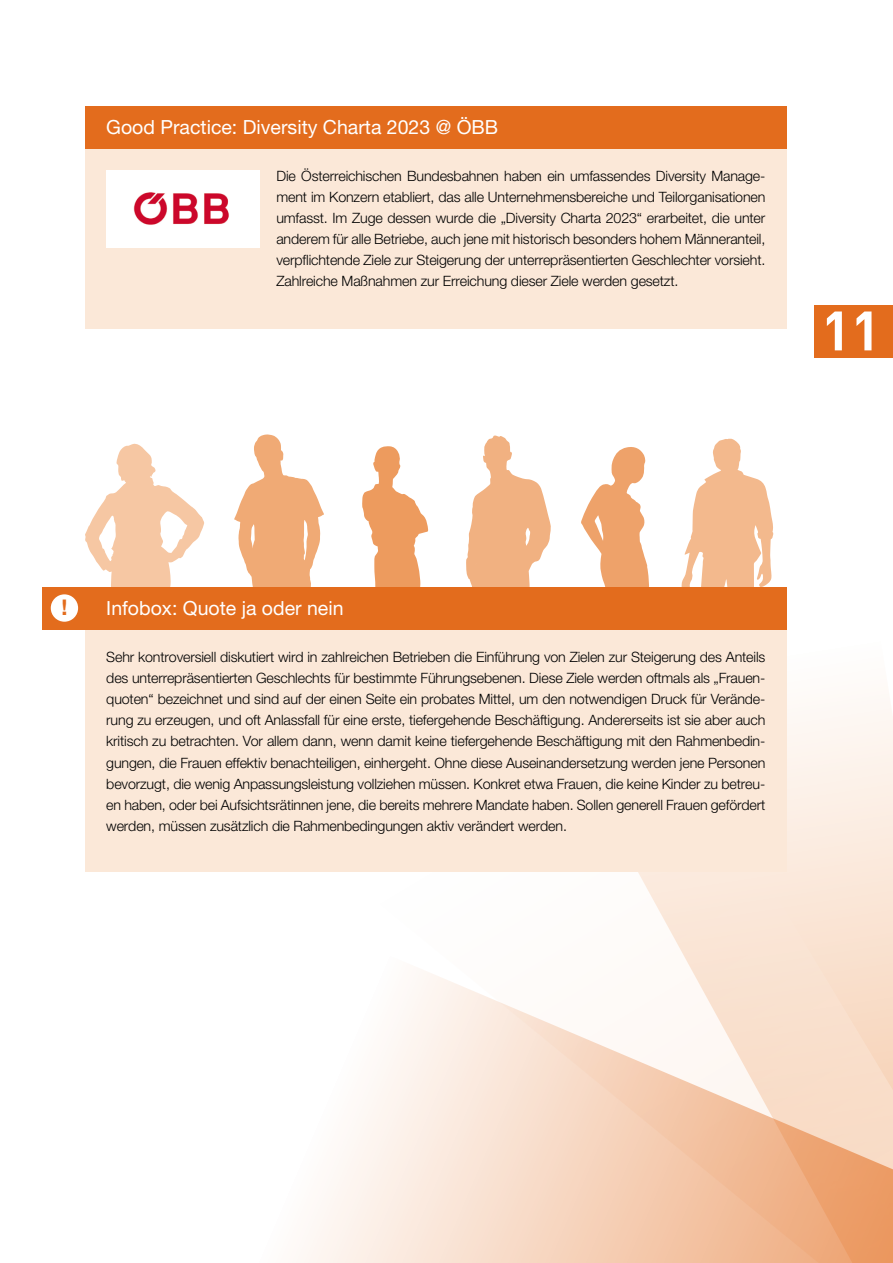
<style>
.page{position:relative;width:893px;height:1263px;background:#fff}
.page>*{position:absolute;margin:0;border:0;box-sizing:border-box;transform-origin:0 0}
.t1{font:700 54.6px "DIN";color:#fff}
.t2{font:700 21.6px "Helvetica Neue LT Std";color:#e36c1d}
.t3{font:19.5px "Helvetica Neue LT Std";color:#fff}
.t4{font:300 14.25px/21px "Helvetica Neue";letter-spacing:-.01em;color:#000;text-align:justify}
</style>
<div class="page">
<div style="left:787px;top:701px;width:106px;height:26px;background:#fdf8f4"></div>
<svg style="left:638px;top:727px;width:255px;height:228px;background:#fbebdf"></svg>
<svg style="left:300px;top:955px;width:593px;height:308px"></svg>
<div style="left:814px;top:306px;width:79px;height:52px;background:#e36c1d"></div>
<svg style="left:681px;top:439px;width:92px;height:148px"></svg>
<svg style="left:85px;top:443px;width:119px;height:144px"></svg>
<svg style="left:362px;top:446px;width:66px;height:141px"></svg>
<svg style="left:581px;top:447px;width:68px;height:140px"></svg>
<svg style="left:466px;top:435px;width:85px;height:152px"></svg>
<svg style="left:234px;top:434px;width:90px;height:153px"></svg>
<div style="left:85px;top:149px;width:702px;height:179px;background:#fbe8d8"></div>
<div style="left:85px;top:630px;width:702px;height:242px;background:#fbe8d8"></div>
<div style="left:85px;top:106px;width:702px;height:43px;background:#e36c1d"></div>
<div style="left:85px;top:587px;width:702px;height:43px;background:#e36c1d"></div>
<img style="left:106px;top:170px;width:153px;height:77px">
<div style="left:42px;top:587px;width:47px;height:43px;background:#e36c1d"></div>
<div style="left:52px;top:595px;width:25px;height:26px;background:#fff;border-radius:50%"></div>
<div style="left:51px;top:594px;width:27px;height:28px;border:2px solid #fff;border-radius:50%"></div>
<h3 class="t3" style="left:106px;top:115px;width:393px">Good Practice: Diversity Charta 2023 @ ÖBB</h3>
<p class="t4" style="left:276px;top:166px;width:491px">Die Österreichischen Bundesbahnen haben ein umfassendes Diversity Manage&shy;ment im Konzern etabliert, das alle Unternehmensbereiche und Teilorganisationen umfasst. Im Zuge dessen wurde die „Diversity Charta 2023“ erarbeitet, die unter anderem für alle Betriebe, auch jene mit historisch besonders hohem Männeranteil, verpflichtende Ziele zur Steigerung der unterrepräsentierten Geschlechter vorsieht.<br>Zahlreiche Maßnahmen zur Erreichung dieser Ziele werden gesetzt.</p>
<h1 class="t1" style="left:821px;top:295px;width:61px">11</h1>
<h2 class="t2" style="left:61px;top:594px;width:8px">!</h2>
<h3 class="t3" style="left:106px;top:596px;width:239px">Infobox: Quote ja oder nein</h3>
<p class="t4" style="left:106px;top:646px;width:661px">Sehr kontroversiell diskutiert wird in zahlreichen Betrieben die Einführung von Zielen zur Steigerung des Anteils des unterrepräsentierten Geschlechts für bestimmte Führungsebenen. Diese Ziele werden oftmals als „Frauen&shy;quoten“ bezeichnet und sind auf der einen Seite ein probates Mittel, um den notwendigen Druck für Verände&shy;rung zu erzeugen, und oft Anlassfall für eine erste, tiefergehende Beschäftigung. Andererseits ist sie aber auch kritisch zu betrachten. Vor allem dann, wenn damit keine tiefergehende Beschäftigung mit den Rahmenbedin&shy;gungen, die Frauen effektiv benachteiligen, einhergeht. Ohne diese Auseinandersetzung werden jene Personen bevorzugt, die wenig Anpassungsleistung vollziehen müssen. Konkret etwa Frauen, die keine Kinder zu betreu&shy;en haben, oder bei Aufsichtsrätinnen jene, die bereits mehrere Mandate haben. Sollen generell Frauen gefördert werden, müssen zusätzlich die Rahmenbedingungen aktiv verändert werden.</p>
</div>
